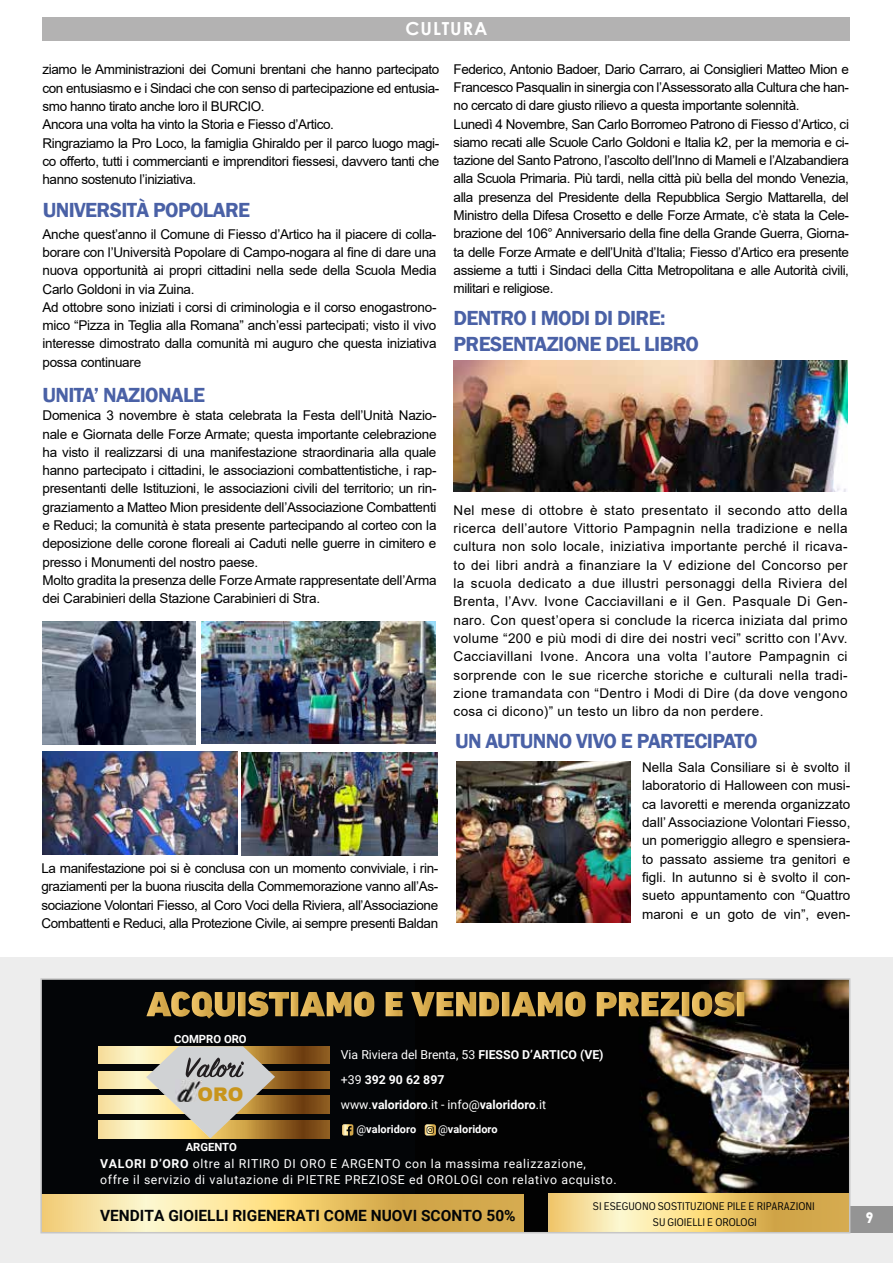
<style>
.page{position:relative;width:893px;height:1263px;background:#fff}
.page>*{position:absolute;margin:0;border:0;box-sizing:border-box;transform-origin:0 0}
.t1{font:600 21px/25.5px "Franklin Gothic";letter-spacing:-.03em;color:#4a61a6}
.t2{font:900 18.75px "Arial";color:#c8951c}
.t3{font:700 18px "Century Gothic";letter-spacing:.05em;color:#fff}
.t4{font:700 15.45px "Roboto";color:#030507}
.t5{font:900 15px "Lovelo";color:#fff}
.t6{font:13.5px/18.3px "Arial";letter-spacing:-.02em;color:#000}
.t7{font:12.3px/16.4px "Roboto";letter-spacing:.05em;color:#fff}
.t8{font:700 12.3px/24.6px "Roboto";color:#fff}
.t9{font:700 11.25px "Roboto";color:#fff}
.t10{font:condensed 10.95px/16px "Embarcadero MVB Pro";color:#010202;text-align:center}
.t11{font:700 10.95px "Roboto";color:#fff}
.s1{font-weight:400}
.s2{font-weight:700}
</style>
<div class="page">
<div style="left:0;top:957px;width:893px;height:306px;background:#ededed"></div>
<div style="left:849px;top:1206px;width:44px;height:27px;background:#949494"></div>
<div style="left:41px;top:979px;width:809px;height:254px;background:#030507"></div>
<img style="left:415px;top:981px;width:432px;height:249px">
<svg style="left:43px;top:1195px;width:481px;height:35px;background:#ebcc7c"></svg>
<svg style="left:146px;top:991px;width:228px;height:27px"></svg>
<svg style="left:386px;top:992px;width:16px;height:24px"></svg>
<svg style="left:411px;top:991px;width:174px;height:26px"></svg>
<svg style="left:597px;top:991px;width:147px;height:26px"></svg>
<svg style="left:549px;top:1193px;width:298px;height:37px;background:#ebcc7c"></svg>
<svg style="left:98px;top:1046px;width:232px;height:18px;background:#b89863"></svg>
<svg style="left:98px;top:1071px;width:232px;height:18px;background:#b89863"></svg>
<svg style="left:98px;top:1096px;width:232px;height:17px;background:#b89863"></svg>
<svg style="left:98px;top:1120px;width:232px;height:18px;background:#b89863"></svg>
<svg style="left:146px;top:1046px;width:129px;height:92px;background:#beb298"></svg>
<img style="left:175px;top:1079px;width:27px;height:23px">
<div style="left:197px;top:1087px;width:10px;height:25px;background:#d0d2d4"></div>
<svg style="left:342px;top:1124px;width:11px;height:11px"></svg>
<svg style="left:425px;top:1124px;width:11px;height:11px"></svg>
<div style="left:40px;top:978px;width:810px;height:255px;border:2px solid #c6c6c6"></div>
<div style="left:43px;top:17px;width:807px;height:23px;background:#b3b2b2"></div>
<img style="left:43px;top:622px;width:153px;height:122px">
<img style="left:201px;top:622px;width:235px;height:121px">
<img style="left:43px;top:751px;width:194px;height:104px">
<img style="left:242px;top:752px;width:196px;height:104px">
<img style="left:454px;top:360px;width:394px;height:132px">
<img style="left:456px;top:761px;width:174px;height:162px">
<h3 class="t3" style="left:406px;top:15px;width:83px">CULTURA</h3>
<p class="t6" style="left:43px;top:60px;width:398px">ziamo le Amministrazioni dei Comuni brentani che hanno partecipato con entusiasmo e i Sindaci che con senso di partecipazione ed entusia&shy;smo hanno tirato anche loro il BURCIO.<br>Ancora una volta ha vinto la Storia e Fiesso d’Artico.<br>Ringraziamo la Pro Loco, la famiglia Ghiraldo per il parco luogo magi&shy;co offerto, tutti i commercianti e imprenditori fiessesi, davvero tanti che hanno sostenuto l’iniziativa.</p>
<h1 class="t1" style="left:43px;top:197px;width:209px">UNIVERSITÀ POPOLARE</h1>
<p class="t6" style="left:43px;top:225px;width:395px">Anche quest’anno il Comune di Fiesso d’Artico ha il piacere di colla&shy;borare con l’Università Popolare di Campo-nogara al fine di dare una nuova opportunità ai propri cittadini nella sede della Scuola Media Carlo Goldoni in via Zuina.<br>Ad ottobre sono iniziati i corsi di criminologia e il corso enogastrono&shy;mico “Pizza in Teglia alla Romana” anch’essi partecipati; visto il vivo interesse dimostrato dalla comunità mi auguro che questa iniziativa possa continuare</p>
<h1 class="t1" style="left:43px;top:383px;width:164px">UNITA’ NAZIONALE</h1>
<p class="t6" style="left:43px;top:406px;width:395px">Domenica 3 novembre è stata celebrata la Festa dell’Unità Nazio&shy;nale e Giornata delle Forze Armate; questa importante celebrazione ha visto il realizzarsi di una manifestazione straordinaria alla quale hanno partecipato i cittadini, le associazioni combattentistiche, i rap&shy;presentanti delle Istituzioni, le associazioni civili del territorio; un rin&shy;graziamento a Matteo Mion presidente dell’Associazione Combattenti e Reduci; la comunità è stata presente partecipando al corteo con la deposizione delle corone floreali ai Caduti nelle guerre in cimitero e presso i Monumenti del nostro paese.<br>Molto gradita la presenza delle Forze Armate rappresentate dell’Arma dei Carabinieri della Stazione Carabinieri di Stra.</p>
<p class="t6" style="left:41px;top:859px;width:398px;text-align:justify">La manifestazione poi si è conclusa con un momento conviviale, i rin&shy;graziamenti per la buona riuscita della Commemorazione vanno all’As&shy;sociazione Volontari Fiesso, al Coro Voci della Riviera, all’Associazione Combattenti e Reduci, alla Protezione Civile, ai sempre presenti Baldan</p>
<p class="t6" style="left:454px;top:60px;width:397px">Federico, Antonio Badoer, Dario Carraro, ai Consiglieri Matteo Mion e Francesco Pasqualin in sinergia con l’Assessorato alla Cultura che han&shy;no cercato di dare giusto rilievo a questa importante solennità.<br>Lunedì 4 Novembre, San Carlo Borromeo Patrono di Fiesso d’Artico, ci siamo recati alle Scuole Carlo Goldoni e Italia k2, per la memoria e ci&shy;tazione del Santo Patrono, l’ascolto dell’Inno di Mameli e l’Alzabandiera alla Scuola Primaria. Più tardi, nella città più bella del mondo Venezia, alla presenza del Presidente della Repubblica Sergio Mattarella, del Ministro della Difesa Crosetto e delle Forze Armate, c’è stata la Cele&shy;brazione del 106° Anniversario della fine della Grande Guerra, Giorna&shy;ta delle Forze Armate e dell’Unità d’Italia; Fiesso d’Artico era presente assieme a tutti i Sindaci della Citta Metropolitana e alle Autorità civili, militari e religiose.</p>
<h1 class="t1" style="left:454px;top:306px;width:247px">DENTRO I MODI DI DIRE:<br>PRESENTAZIONE DEL LIBRO</h1>
<p class="t6" style="left:454px;top:501px;width:395px;text-align:justify">Nel mese di ottobre è stato presentato il secondo atto della ricerca dell’autore Vittorio Pampagnin nella tradizione e nella cultura non solo locale, iniziativa importante perché il ricava&shy;to dei libri andrà a finanziare la V edizione del Concorso per la scuola dedicato a due illustri personaggi della Riviera del Brenta, l’Avv. Ivone Cacciavillani e il Gen. Pasquale Di Gen&shy;naro. Con quest’opera si conclude la ricerca iniziata dal primo volume “200 e più modi di dire dei nostri veci” scritto con l’Avv.<br>Cacciavillani Ivone. Ancora una volta l’autore Pampagnin ci sorprende con le sue ricerche storiche e culturali nella tradi&shy;zione tramandata con “Dentro i Modi di Dire (da dove vengono cosa ci dicono)” un testo un libro da non perdere.</p>
<h1 class="t1" style="left:455px;top:729px;width:304px">UN AUTUNNO VIVO E PARTECIPATO</h1>
<p class="t6" style="left:642px;top:758px;width:210px;text-align:justify">Nella Sala Consiliare si è svolto il laboratorio di Halloween con musi&shy;ca lavoretti e merenda organizzato dall’ Associazione Volontari Fiesso, un pomeriggio allegro e spensiera&shy;to passato assieme tra genitori e figli. In autunno si è svolto il con&shy;sueto appuntamento con “Quattro maroni e un goto de vin”, even-</p>
<p class="t9" style="left:174px;top:1031px;width:74px">COMPRO ORO</p>
<h2 class="t2" style="left:198px;top:1080px;width:47px">ORO</h2>
<p class="t9" style="left:186px;top:1139px;width:53px">ARGENTO</p>
<p class="t8" style="left:341px;top:1042px;width:264px"><span class="s1">Via Riviera del Brenta, 53</span> FIESSO D’ARTICO (VE) <span class="s1">+39</span> 392 90 62 897<br><span class="s1">www.</span>valoridoro<span class="s1">.it - info@</span>valoridoro<span class="s1">.it</span></p>
<p class="t11" style="left:356px;top:1121px;width:61px"><span class="s1">@</span>valoridoro</p>
<p class="t11" style="left:438px;top:1121px;width:61px"><span class="s1">@</span>valoridoro</p>
<p class="t7" style="left:100px;top:1154px;width:518px"><span class="s2">VALORI D’ORO</span> oltre al RITIRO DI ORO E ARGENTO con la massima realizzazione, offre il servizio di valutazione di PIETRE PREZIOSE ed OROLOGI con relativo acquisto.</p>
<p class="t4" style="left:100px;top:1204px;width:417px">VENDITA GIOIELLI RIGENERATI COME NUOVI SCONTO 50%</p>
<p class="t10" style="left:593px;top:1198px;width:223px">SI ESEGUONO SOSTITUZIONE PILE E RIPARAZIONI<br>SU GIOIELLI E OROLOGI</p>
<p class="t5" style="left:866px;top:1208px;width:9px">9</p>
</div>
